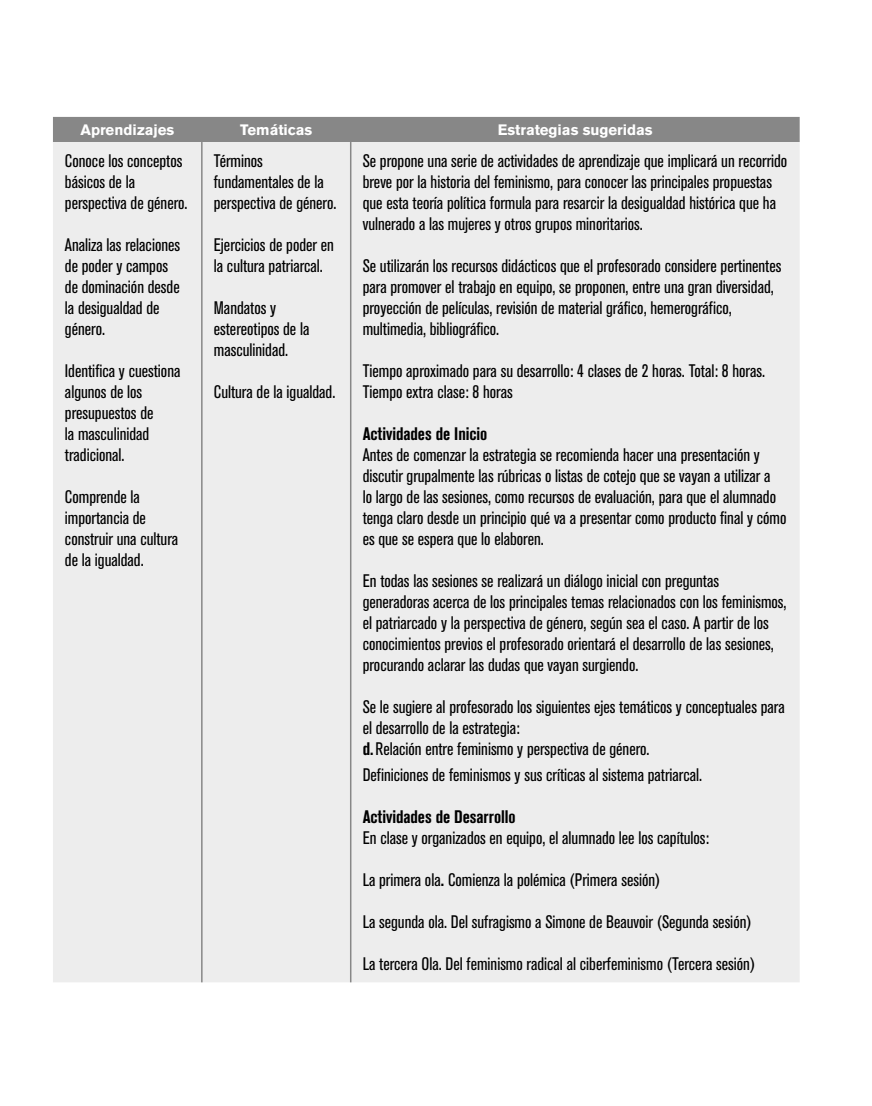
<style>
.page{position:relative;width:872px;height:1106px;background:#fff}
.page>*{position:absolute;margin:0;border:0;box-sizing:border-box;transform-origin:0 0}
.t1{font:condensed 18px/21px "Akzidenz Grotesk BQ";color:#000}
.t2{font:700 condensed 18px "Akzidenz Grotesk BQ";letter-spacing:-.005em;color:#000}
.t3{font:700 15px "Akzidenz Grotesk BQ";letter-spacing:-.005em;color:#fff}
.s1{font-weight:700}
</style>
<div class="page">
<div style="left:53px;top:117px;width:746px;height:25px;background:#878787"></div>
<div style="left:53px;top:142px;width:746px;height:840px;background:#ededed"></div>
<hr style="left:201px;top:142px;width:2px;height:840px;background:#878787">
<hr style="left:350px;top:142px;width:1px;height:840px;background:#878787">
<p class="t3" style="left:80px;top:121px;width:95px">Aprendizajes</p>
<p class="t3" style="left:240px;top:121px;width:74px">Temáticas</p>
<p class="t3" style="left:498px;top:121px;width:156px">Estrategias sugeridas</p>
<p class="t1" style="left:65px;top:150px;width:124px">Conoce los conceptos básicos de la perspectiva de género.</p>
<p class="t1" style="left:65px;top:234px;width:117px">Analiza las relaciones de poder y campos de dominación desde la desigualdad de género.</p>
<p class="t1" style="left:65px;top:360px;width:117px">Identifica y cuestiona algunos de los presupuestos de<br>la masculinidad tradicional.</p>
<p class="t1" style="left:65px;top:486px;width:115px">Comprende la importancia de construir una cultura de la igualdad.</p>
<p class="t1" style="left:363px;top:150px;width:426px">Se propone una serie de actividades de aprendizaje que implicará un recorrido breve por la historia del feminismo, para conocer las principales propuestas que esta teoría política formula para resarcir la desigualdad histórica que ha vulnerado a las mujeres y otros grupos minoritarios.</p>
<p class="t1" style="left:363px;top:255px;width:420px">Se utilizarán los recursos didácticos que el profesorado considere pertinentes para promover el trabajo en equipo, se proponen, entre una gran diversidad, proyección de películas, revisión de material gráfico, hemerográfico, multimedia, bibliográfico.</p>
<p class="t1" style="left:363px;top:360px;width:404px">Tiempo aproximado para su desarrollo: 4 clases de 2 horas. Total: 8 horas.<br>Tiempo extra clase: 8 horas</p>
<p class="t2" style="left:363px;top:423px;width:126px">Actividades de Inicio</p>
<p class="t1" style="left:363px;top:444px;width:425px">Antes de comenzar la estrategia se recomienda hacer una presentación y discutir grupalmente las rúbricas o listas de cotejo que se vayan a utilizar a<br>lo largo de las sesiones, como recursos de evaluación, para que el alumnado tenga claro desde un principio qué va a presentar como producto final y cómo es que se espera que lo elaboren.</p>
<p class="t1" style="left:363px;top:570px;width:425px">En todas las sesiones se realizará un diálogo inicial con preguntas generadoras acerca de los principales temas relacionados con los feminismos, el patriarcado y la perspectiva de género, según sea el caso. A partir de los conocimientos previos el profesorado orientará el desarrollo de las sesiones, procurando aclarar las dudas que vayan surgiendo.</p>
<p class="t1" style="left:363px;top:696px;width:423px">Se le sugiere al profesorado los siguientes ejes temáticos y conceptuales para el desarrollo de la estrategia:<br><span class="s1">d.</span>Relación entre feminismo y perspectiva de género.</p>
<p class="t1" style="left:363px;top:765px;width:341px">Definiciones de feminismos y sus críticas al sistema patriarcal.</p>
<p class="t2" style="left:363px;top:807px;width:154px">Actividades de Desarrollo</p>
<p class="t1" style="left:363px;top:828px;width:348px">En clase y organizados en equipo, el alumnado lee los capítulos:</p>
<p class="t1" style="left:363px;top:870px;width:299px">La primera ola<span class="s1">.</span> Comienza la polémica (Primera sesión)</p>
<p class="t1" style="left:363px;top:912px;width:390px">La segunda ola. Del sufragismo a Simone de Beauvoir (Segunda sesión)</p>
<p class="t1" style="left:363px;top:954px;width:394px">La tercera Ola. Del feminismo radical al ciberfeminismo (Tercera sesión)</p>
<p class="t1" style="left:214px;top:150px;width:124px">Términos fundamentales de la perspectiva de género.</p>
<p class="t1" style="left:214px;top:234px;width:121px">Ejercicios de poder en la cultura patriarcal.</p>
<p class="t1" style="left:214px;top:297px;width:97px">Mandatos y estereotipos de la masculinidad.</p>
<p class="t1" style="left:214px;top:381px;width:123px">Cultura de la igualdad.</p>
</div>
